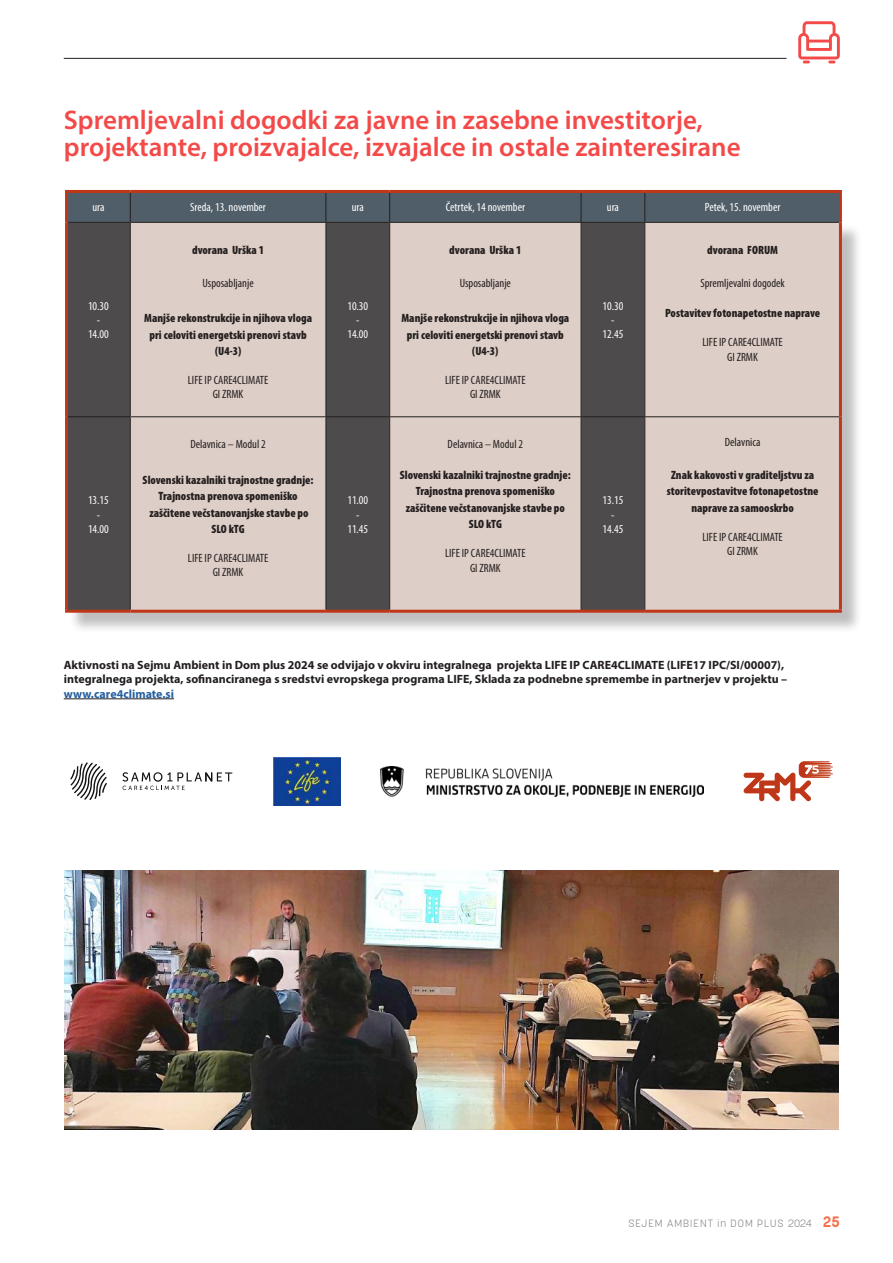
<style>
.page{position:relative;width:893px;height:1263px;background:#fff}
.page>*{position:absolute;margin:0;border:0;box-sizing:border-box;transform-origin:0 0}
.t1{font:600 27px/27px "Myriad Pro";color:#f34a49}
.t2{font:900 condensed 12px/16.5px "Myriad Pro";color:#241f1f;text-align:center}
.t3{font:condensed 12px/14.4px "Myriad Pro";color:#241f1f;text-align:center}
.t4{font:700 12px/14.4px "Myriad Pro";color:#241f1f}
.t5{font:condensed 12px/14.4px "Myriad Pro";color:#fff;text-align:center}
.t6{font:700 12px "Myriad Pro";color:#255fa0}
.t7{font:300 10.5px "Korolev";letter-spacing:.1em;color:#838582}
.s1{font-weight:700;font-size:15px;color:#f7704e}
</style>
<div class="page">
<hr style="left:64px;top:58px;width:722px;height:1px;background:#241f1f">
<svg style="left:798px;top:21px;width:42px;height:42px"></svg>
<hr style="left:64px;top:698px;width:110px;height:1px;background:#241f1f">
<div style="left:69px;top:224px;width:794px;height:409px;background:#241f1f;opacity:.29"></div>
<div style="left:68px;top:223px;width:62px;height:387px;background:#4e4b4c"></div>
<svg style="left:131px;top:223px;width:708px;height:387px;background:#c3b6b0"></svg>
<hr style="left:65px;top:190px;width:65px;height:3px;background:#bf3718">
<hr style="left:65px;top:193px;width:3px;height:29px;background:#bf3718">
<hr style="left:130px;top:190px;width:196px;height:3px;background:#bf3718">
<hr style="left:326px;top:190px;width:64px;height:3px;background:#bf3718">
<hr style="left:390px;top:190px;width:191px;height:3px;background:#bf3718">
<hr style="left:581px;top:190px;width:64px;height:3px;background:#bf3718">
<hr style="left:645px;top:190px;width:197px;height:3px;background:#bf3718">
<hr style="left:839px;top:193px;width:3px;height:29px;background:#bf3718">
<hr style="left:65px;top:222px;width:3px;height:195px;background:#bf3718">
<hr style="left:65px;top:417px;width:3px;height:193px;background:#bf3718">
<hr style="left:839px;top:222px;width:3px;height:195px;background:#bf3718">
<hr style="left:839px;top:417px;width:3px;height:193px;background:#bf3718">
<svg style="left:68px;top:191px;width:771px;height:31px;background:#555a62"></svg>
<hr style="left:68px;top:222px;width:62px;height:1px;background:#241f1f">
<hr style="left:130px;top:222px;width:196px;height:1px;background:#241f1f">
<hr style="left:130px;top:223px;width:1px;height:193px;background:#241f1f">
<hr style="left:130px;top:417px;width:1px;height:193px;background:#241f1f">
<hr style="left:326px;top:222px;width:64px;height:1px;background:#241f1f">
<hr style="left:326px;top:223px;width:1px;height:193px;background:#241f1f">
<hr style="left:326px;top:417px;width:1px;height:193px;background:#241f1f">
<hr style="left:390px;top:222px;width:191px;height:1px;background:#241f1f">
<hr style="left:389px;top:223px;width:1px;height:193px;background:#241f1f">
<hr style="left:389px;top:417px;width:1px;height:193px;background:#241f1f">
<hr style="left:581px;top:222px;width:64px;height:1px;background:#241f1f">
<hr style="left:581px;top:223px;width:1px;height:193px;background:#241f1f">
<hr style="left:581px;top:417px;width:1px;height:193px;background:#241f1f">
<hr style="left:645px;top:222px;width:194px;height:1px;background:#241f1f">
<hr style="left:644px;top:223px;width:1px;height:193px;background:#241f1f">
<hr style="left:644px;top:417px;width:1px;height:193px;background:#241f1f">
<hr style="left:65px;top:610px;width:65px;height:3px;background:#bf3718">
<hr style="left:130px;top:610px;width:196px;height:3px;background:#bf3718">
<hr style="left:326px;top:610px;width:64px;height:3px;background:#bf3718">
<hr style="left:390px;top:610px;width:191px;height:3px;background:#bf3718">
<hr style="left:581px;top:610px;width:64px;height:3px;background:#bf3718">
<hr style="left:645px;top:610px;width:197px;height:3px;background:#bf3718">
<hr style="left:68px;top:416px;width:62px;height:1px;background:#241f1f">
<hr style="left:130px;top:416px;width:196px;height:1px;background:#241f1f">
<hr style="left:326px;top:416px;width:64px;height:1px;background:#241f1f">
<hr style="left:390px;top:416px;width:191px;height:1px;background:#241f1f">
<hr style="left:581px;top:416px;width:64px;height:1px;background:#241f1f">
<hr style="left:645px;top:416px;width:194px;height:1px;background:#241f1f">
<img style="left:64px;top:870px;width:775px;height:260px">
<svg style="left:70px;top:762px;width:37px;height:38px"></svg>
<svg style="left:123px;top:772px;width:109px;height:18px"></svg>
<img style="left:273px;top:757px;width:67px;height:48px">
<img style="left:380px;top:766px;width:323px;height:30px">
<svg style="left:744px;top:761px;width:89px;height:40px"></svg>
<h1 class="t1" style="left:64px;top:106px;width:678px">Spremljevalni dogodki za javne in zasebne investitorje, projektante, proizvajalce, izvajalce in ostale zainteresirane</h1>
<p class="t5" style="left:92px;top:200px;width:14px">ura</p>
<p class="t5" style="left:190px;top:200px;width:77px">Sreda, 13. november</p>
<p class="t5" style="left:352px;top:200px;width:14px">ura</p>
<p class="t5" style="left:446px;top:200px;width:81px">Četrtek, 14 november</p>
<p class="t5" style="left:607px;top:200px;width:14px">ura</p>
<p class="t5" style="left:705px;top:200px;width:77px">Petek, 15. november</p>
<p class="t5" style="left:88px;top:298px;width:22px">10.30 -<br>14.00</p>
<p class="t5" style="left:88px;top:493px;width:22px">13.15 -<br>14.00</p>
<p class="t2" style="left:192px;top:241px;width:74px">dvorana Urška 1</p>
<p class="t3" style="left:202px;top:275px;width:53px">Usposabljanje</p>
<p class="t2" style="left:144px;top:310px;width:169px">Manjše rekonstrukcije in njihova vloga pri celoviti energetski prenovi stavb (U4-3)</p>
<p class="t3" style="left:188px;top:373px;width:82px">LIFE IP CARE4CLIMATE<br>GI ZRMK</p>
<p class="t3" style="left:190px;top:437px;width:77px">Delavnica – Modul 2</p>
<p class="t2" style="left:143px;top:471px;width:172px">Slovenski kazalniki trajnostne gradnje:<br>Trajnostna prenova spomeniško zaščitene večstanovanjske stavbe po<br>SLO kTG</p>
<p class="t3" style="left:188px;top:551px;width:82px">LIFE IP CARE4CLIMATE<br>GI ZRMK</p>
<p class="t5" style="left:347px;top:298px;width:22px">10.30 -<br>14.00</p>
<p class="t5" style="left:347px;top:493px;width:22px">11.00 -<br>11.45</p>
<p class="t2" style="left:449px;top:241px;width:74px">dvorana Urška 1</p>
<p class="t3" style="left:460px;top:275px;width:53px">Usposabljanje</p>
<p class="t2" style="left:401px;top:310px;width:169px">Manjše rekonstrukcije in njihova vloga pri celoviti energetski prenovi stavb (U4-3)</p>
<p class="t3" style="left:445px;top:373px;width:82px">LIFE IP CARE4CLIMATE<br>GI ZRMK</p>
<p class="t3" style="left:448px;top:437px;width:77px">Delavnica – Modul 2</p>
<p class="t2" style="left:400px;top:466px;width:172px">Slovenski kazalniki trajnostne gradnje:<br>Trajnostna prenova spomeniško zaščitene večstanovanjske stavbe po<br>SLO kTG</p>
<p class="t3" style="left:445px;top:546px;width:82px">LIFE IP CARE4CLIMATE<br>GI ZRMK</p>
<p class="t5" style="left:602px;top:298px;width:22px">10.30 -<br>12.45</p>
<p class="t5" style="left:602px;top:493px;width:22px">13.15 -<br>14.45</p>
<p class="t2" style="left:707px;top:241px;width:72px">dvorana FORUM</p>
<p class="t3" style="left:700px;top:275px;width:86px">Spremljevalni dogodek</p>
<p class="t2" style="left:665px;top:305px;width:157px">Postavitev fotonapetostne naprave</p>
<p class="t3" style="left:702px;top:335px;width:82px">LIFE IP CARE4CLIMATE<br>GI ZRMK</p>
<p class="t3" style="left:725px;top:435px;width:37px">Delavnica</p>
<p class="t2" style="left:667px;top:466px;width:153px">Znak kakovosti v graditeljstvu za storitevpostavitve fotonapetostne naprave za samooskrbo</p>
<p class="t3" style="left:702px;top:529px;width:82px">LIFE IP CARE4CLIMATE<br>GI ZRMK</p>
<p class="t4" style="left:64px;top:657px;width:725px">Aktivnosti na Sejmu Ambient in Dom plus 2024 se odvijajo v okviru integralnega projekta LIFE IP CARE4CLIMATE (LIFE17 IPC/SI/00007), integralnega projekta, sofinanciranega s sredstvi evropskega programa LIFE, Sklada za podnebne spremembe in partnerjev v projektu –</p>
<p class="t6" style="left:64px;top:686px;width:112px">www.care4climate.si</p>
<p class="t7" style="left:628px;top:1216px;width:213px">SEJEM AMBIENT in DOM PLUS 2024 <span class="s1">25</span></p>
</div>
